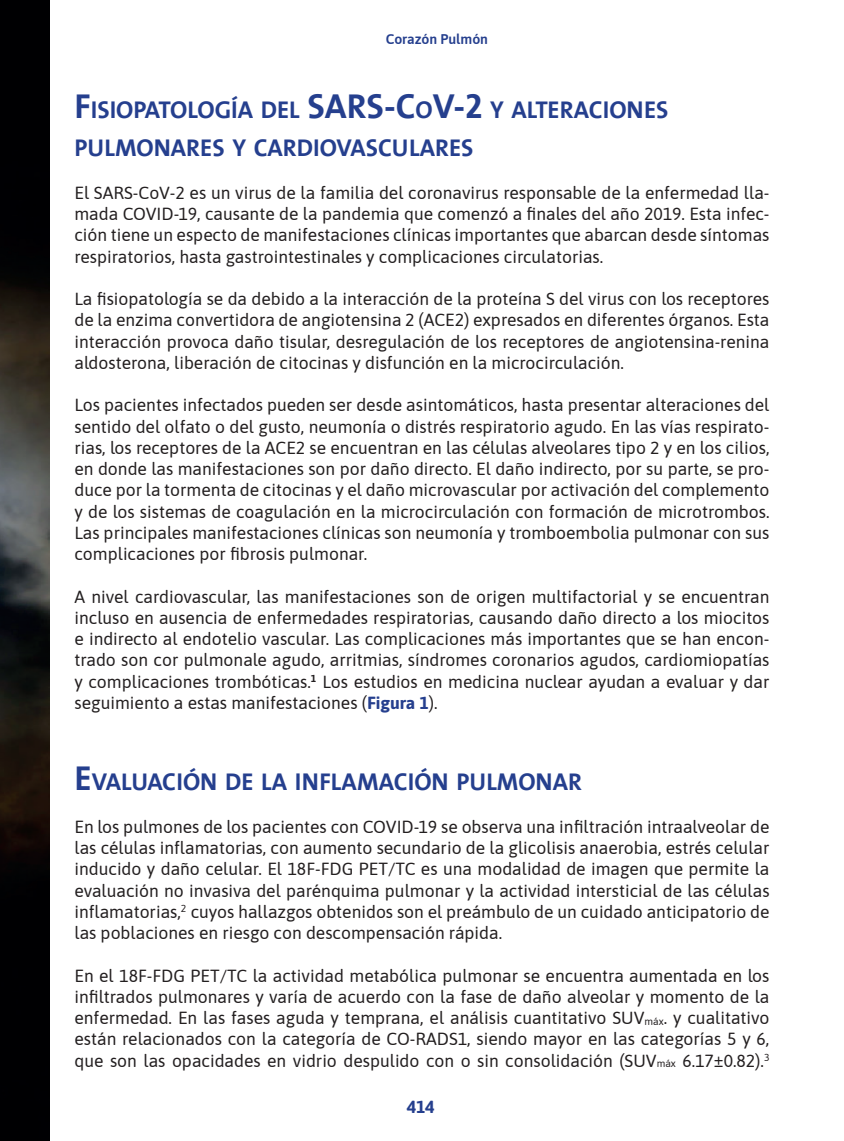
<style>
.page{position:relative;width:844px;height:1141px;background:#fff}
.page>*{position:absolute;margin:0;border:0;box-sizing:border-box;transform-origin:0 0}
.subtitulo{font:24.5px/38.7px "The Sans Bold Caps";color:#253f8e}
.texto_gral{font:17.5px/21.2px "Asap";color:#231f20;text-align:justify}
.t1{font:700 17.5px "Asap";color:#253f8e}
.t2{font:600 14px "Asap";color:#253f8e}
.s1{font-size:35px}
.s2{font-weight:700;color:#253f8e}
.s3{font-size:10.15px}
</style>
<div class="page">
<img style="left:0;top:0;width:50px;height:1141px">
<p class="t2" style="left:385px;top:29px;width:104px">Corazón Pulmón</p>
<p class="subtitulo" style="left:74px;top:89px;width:595px"><span class="s1">F</span>ISIOPATOLOGÍA DEL <span class="s1">SARS-C</span>O<span class="s1">V-2</span> Y ALTERACIONES<br>PULMONARES Y CARDIOVASCULARES</p>
<p class="texto_gral" style="left:74px;top:181px;width:696px">El SARS-CoV-2 es un virus de la familia del coronavirus responsable de la enfermedad lla&shy;mada COVID-19, causante de la pandemia que comenzó a finales del año 2019. Esta infec&shy;ción tiene un especto de manifestaciones clínicas importantes que abarcan desde síntomas respiratorios, hasta gastrointestinales y complicaciones circulatorias.</p>
<p class="texto_gral" style="left:74px;top:287px;width:696px">La fisiopatología se da debido a la interacción de la proteína S del virus con los receptores de la enzima convertidora de angiotensina 2 (ACE2) expresados en diferentes órganos. Esta interacción provoca daño tisular, desregulación de los receptores de angiotensina-renina aldosterona, liberación de citocinas y disfunción en la microcirculación.</p>
<p class="texto_gral" style="left:74px;top:394px;width:696px">Los pacientes infectados pueden ser desde asintomáticos, hasta presentar alteraciones del sentido del olfato o del gusto, neumonía o distrés respiratorio agudo. En las vías respirato&shy;rias, los receptores de la ACE2 se encuentran en las células alveolares tipo 2 y en los cilios, en donde las manifestaciones son por daño directo. El daño indirecto, por su parte, se pro&shy;duce por la tormenta de citocinas y el daño microvascular por activación del complemento y de los sistemas de coagulación en la microcirculación con formación de microtrombos.<br>Las principales manifestaciones clínicas son neumonía y tromboembolia pulmonar con sus complicaciones por fibrosis pulmonar.</p>
<p class="texto_gral" style="left:74px;top:585px;width:696px">A nivel cardiovascular, las manifestaciones son de origen multifactorial y se encuentran incluso en ausencia de enfermedades respiratorias, causando daño directo a los miocitos e indirecto al endotelio vascular. Las complicaciones más importantes que se han encon&shy;trado son cor pulmonale agudo, arritmias, síndromes coronarios agudos, cardiomiopatías y complicaciones trombóticas.<sup>1</sup> Los estudios en medicina nuclear ayudan a evaluar y dar seguimiento a estas manifestaciones (<span class="s2">Figura 1</span>).</p>
<p class="subtitulo" style="left:74px;top:762px;width:507px"><span class="s1">E</span>VALUACIÓN DE LA INFLAMACIÓN PULMONAR</p>
<p class="texto_gral" style="left:74px;top:815px;width:696px">En los pulmones de los pacientes con COVID-19 se observa una infiltración intraalveolar de las células inflamatorias, con aumento secundario de la glicolisis anaerobia, estrés celular inducido y daño celular. El 18F-FDG PET/TC es una modalidad de imagen que permite la evaluación no invasiva del parénquima pulmonar y la actividad intersticial de las células inflamatorias,<sup>2</sup> cuyos hallazgos obtenidos son el preámbulo de un cuidado anticipatorio de las poblaciones en riesgo con descompensación rápida.</p>
<p class="texto_gral" style="left:74px;top:964px;width:696px">En el 18F-FDG PET/TC la actividad metabólica pulmonar se encuentra aumentada en los infiltrados pulmonares y varía de acuerdo con la fase de daño alveolar y momento de la enfermedad. En las fases aguda y temprana, el análisis cuantitativo SUV<span class="s3">máx</span>. y cualitativo están relacionados con la categoría de CO-RADS1, siendo mayor en las categorías 5 y 6, que son las opacidades en vidrio despulido con o sin consolidación (SUV<span class="s3">máx</span> 6.17±0.82).<sup>3</sup></p>
<p class="t1" style="left:407px;top:1094px;width:29px">414</p>
</div>
